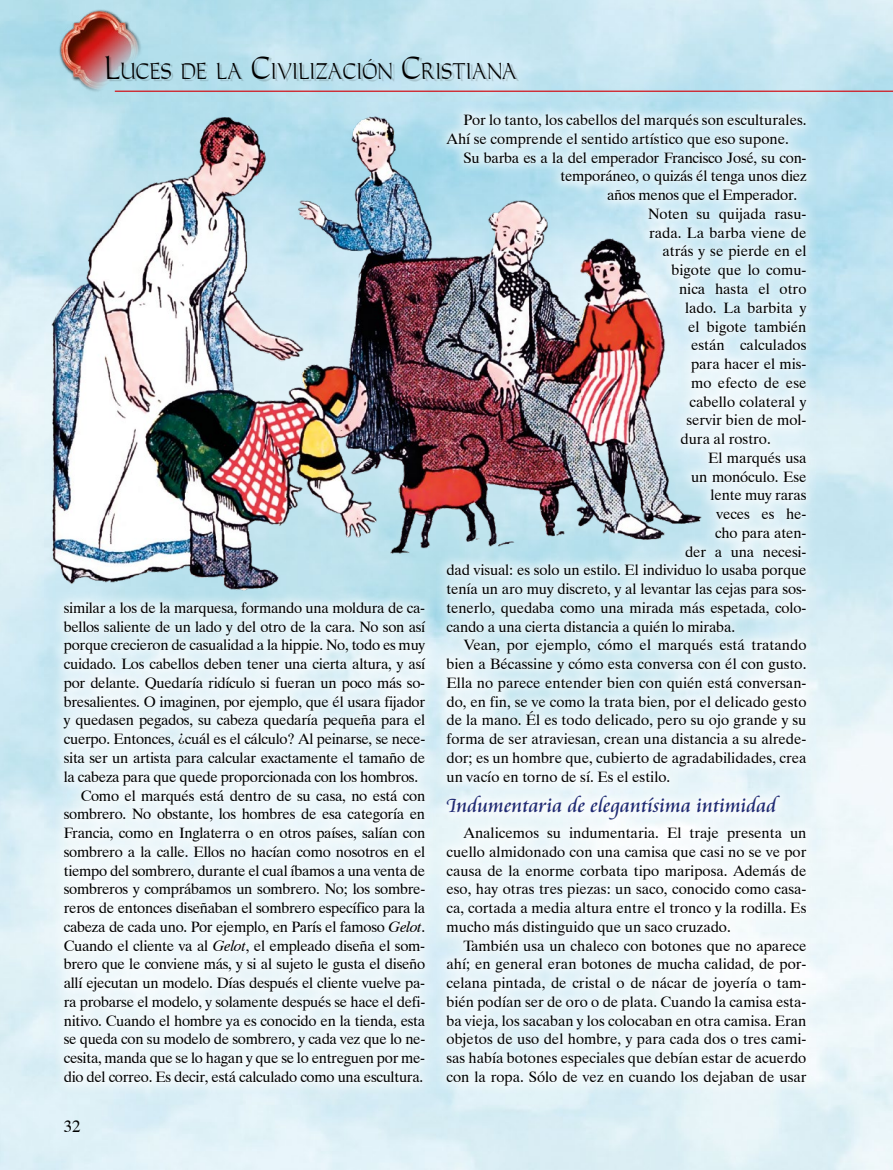
<style>
.page{position:relative;width:893px;height:1170px;background:#fff}
.page>*{position:absolute;margin:0;border:0;box-sizing:border-box;transform-origin:0 0}
.t1{font:21px "Cataneo Especial";letter-spacing:-.005em;color:#202b73}
.t2{font:21px "Carleton Normal";color:#000;scale:.8 1}
.t3{font:16.5px "Dutch 801 BT";color:#000}
.t4{font:15px/18.8px "Dutch 801 BT";letter-spacing:-.02em;color:#000;text-align:justify}
.t5{font:15px/18.8px "Dutch 801 BT";color:#000}
.s1{font-size:30px}
.s2{font-style:italic}
</style>
<div class="page">
<img style="left:47px;top:0;width:105px;height:89px">
<hr style="left:115px;top:91px;width:778px;height:1px;background:#d20a11">
<div style="left:108px;top:57px;width:411px;height:25px;background:#000;opacity:.15"></div>
<img style="left:41px;top:89px;width:676px;height:517px">
<div style="left:50px;top:588px;width:388px;height:509px;background:#fff;opacity:.93"></div>
<div style="left:434px;top:101px;width:386px;height:997px;background:#fff;opacity:.93"></div>
<h1 class="t2" style="left:104px;top:58px;width:517px"><span class="s1">L</span>UCES DE LA <span class="s1">C</span>IVILIZACIÓN <span class="s1">C</span>RISTIANA</h1>
<p class="t4" style="left:64px;top:598px;width:363px">similar a los de la marquesa, formando una moldura de ca-</p>
<p class="t4" style="left:64px;top:617px;width:363px">bellos saliente de un lado y del otro de la cara. No son así</p>
<p class="t4" style="left:64px;top:635px;width:363px">porque crecieron de casualidad a la hippie. No, todo es muy</p>
<p class="t4" style="left:64px;top:654px;width:363px">cuidado. Los cabellos deben tener una cierta altura, y así</p>
<p class="t4" style="left:64px;top:673px;width:363px">por delante. Quedaría ridículo si fueran un poco más so-</p>
<p class="t4" style="left:64px;top:692px;width:363px">bresalientes. O imaginen, por ejemplo, que él usara fijador</p>
<p class="t4" style="left:64px;top:710px;width:363px">y quedasen pegados, su cabeza quedaría pequeña para el</p>
<p class="t4" style="left:64px;top:729px;width:363px">cuerpo. Entonces, ¿cuál es el cálculo? Al peinarse, se nece-</p>
<p class="t4" style="left:64px;top:748px;width:363px">sita ser un artista para calcular exactamente el tamaño de</p>
<p class="t4" style="left:64px;top:767px;width:356px">la cabeza para que quede proporcionada con los hombros.</p>
<p class="t4" style="left:81px;top:785px;width:346px">Como el marqués está dentro de su casa, no está con</p>
<p class="t4" style="left:64px;top:804px;width:363px">sombrero. No obstante, los hombres de esa categoría en</p>
<p class="t4" style="left:64px;top:823px;width:363px">Francia, como en Inglaterra o en otros países, salían con</p>
<p class="t4" style="left:64px;top:842px;width:363px">sombrero a la calle. Ellos no hacían como nosotros en el</p>
<p class="t4" style="left:64px;top:860px;width:363px">tiempo del sombrero, durante el cual íbamos a una venta de</p>
<p class="t4" style="left:64px;top:879px;width:363px">sombreros y comprábamos un sombrero. No; los sombre-</p>
<p class="t4" style="left:64px;top:898px;width:363px">reros de entonces diseñaban el sombrero específico para la</p>
<p class="t4" style="left:64px;top:917px;width:363px">cabeza de cada uno. Por ejemplo, en París el famoso <span class="s2">Gelot</span>.</p>
<p class="t4" style="left:64px;top:935px;width:363px">Cuando el cliente va al <span class="s2">Gelot</span>, el empleado diseña el som-</p>
<p class="t4" style="left:64px;top:954px;width:363px">brero que le conviene más, y si al sujeto le gusta el diseño</p>
<p class="t4" style="left:64px;top:973px;width:363px">allí ejecutan un modelo. Días después el cliente vuelve pa-</p>
<p class="t4" style="left:64px;top:992px;width:363px">ra probarse el modelo, y solamente después se hace el defi-</p>
<p class="t4" style="left:64px;top:1010px;width:363px">nitivo. Cuando el hombre ya es conocido en la tienda, esta</p>
<p class="t4" style="left:64px;top:1029px;width:363px">se queda con su modelo de sombrero, y cada vez que lo ne-</p>
<p class="t4" style="left:64px;top:1048px;width:363px">cesita, manda que se lo hagan y que se lo entreguen por me-</p>
<p class="t4" style="left:64px;top:1067px;width:361px">dio del correo. Es decir, está calculado como una escultura.</p>
<p class="t3" style="left:64px;top:1116px;width:18px">32</p>
<p class="t5" style="left:446px;top:110px;width:362px;text-indent:17px">Por lo tanto, los cabellos del marqués son esculturales.<br>Ahí se comprende el sentido artístico que eso supone.</p>
<p class="t4" style="left:463px;top:148px;width:345px">Su barba es a la del emperador Francisco José, su con-</p>
<p class="t4" style="left:560px;top:167px;width:248px">temporáneo, o quizás él tenga unos diez</p>
<p class="t4" style="left:607px;top:185px;width:192px">años menos que el Emperador.</p>
<p class="t5" style="left:648px;top:204px;width:160px">Noten su quijada rasu-</p>
<p class="t5" style="left:649px;top:223px;width:159px">rada. La barba viene de</p>
<p class="t5" style="left:662px;top:242px;width:146px">atrás y se pierde en el</p>
<p class="t5" style="left:671px;top:260px;width:136px">bigote que lo comu-</p>
<p class="t5" style="left:679px;top:279px;width:129px">nica hasta el otro</p>
<p class="t5" style="left:685px;top:298px;width:123px">lado. La barbita y</p>
<p class="t5" style="left:688px;top:317px;width:120px">el bigote también</p>
<p class="t5" style="left:691px;top:335px;width:117px">están calculados</p>
<p class="t5" style="left:691px;top:354px;width:117px">para hacer el mis-</p>
<p class="t5" style="left:691px;top:373px;width:117px">mo efecto de ese</p>
<p class="t5" style="left:689px;top:392px;width:119px">cabello colateral y</p>
<p class="t5" style="left:686px;top:410px;width:122px">servir bien de mol-</p>
<p class="t5" style="left:680px;top:429px;width:92px">dura al rostro.</p>
<p class="t4" style="left:708px;top:448px;width:100px">El marqués usa</p>
<p class="t4" style="left:691px;top:467px;width:117px">un monóculo. Ese</p>
<p class="t4" style="left:710px;top:485px;width:97px">lente muy raras</p>
<p class="t4" style="left:716px;top:504px;width:91px">veces es he-</p>
<p class="t4" style="left:715px;top:523px;width:93px">cho para aten-</p>
<p class="t4" style="left:685px;top:542px;width:123px">der a una necesi-</p>
<p class="t4" style="left:446px;top:560px;width:362px">dad visual: es solo un estilo. El individuo lo usaba porque</p>
<p class="t4" style="left:446px;top:579px;width:362px">tenía un aro muy discreto, y al levantar las cejas para sos-</p>
<p class="t4" style="left:446px;top:598px;width:361px">tenerlo, quedaba como una mirada más espetada, colo-</p>
<p class="t4" style="left:446px;top:617px;width:290px">cando a una cierta distancia a quién lo miraba.</p>
<p class="t5" style="left:463px;top:635px;width:345px">Vean, por ejemplo, cómo el marqués está tratando</p>
<p class="t5" style="left:446px;top:654px;width:361px">bien a Bécassine y cómo esta conversa con él con gusto.</p>
<p class="t5" style="left:446px;top:673px;width:361px">Ella no parece entender bien con quién está conversan-</p>
<p class="t5" style="left:446px;top:692px;width:361px">do, en fin, se ve como la trata bien, por el delicado gesto</p>
<p class="t5" style="left:446px;top:710px;width:362px">de la mano. Él es todo delicado, pero su ojo grande y su</p>
<p class="t5" style="left:446px;top:729px;width:362px">forma de ser atraviesan, crean una distancia a su alrede-</p>
<p class="t5" style="left:446px;top:748px;width:362px">dor; es un hombre que, cubierto de agradabilidades, crea</p>
<p class="t5" style="left:446px;top:767px;width:225px">un vacío en torno de sí. Es el estilo.</p>
<h1 class="t1" style="left:446px;top:793px;width:332px">Indumentaria de elegantísima intimidad</h1>
<p class="t4" style="left:446px;top:823px;width:362px;text-indent:17px">Analicemos su indumentaria. El traje presenta un cuello almidonado con una camisa que casi no se ve por causa de la enorme corbata tipo mariposa. Además de eso, hay otras tres piezas: un saco, conocido como casa&shy;ca, cortada a media altura entre el tronco y la rodilla. Es mucho más distinguido que un saco cruzado.</p>
<p class="t4" style="left:446px;top:935px;width:362px;text-indent:17px">También usa un chaleco con botones que no aparece ahí; en general eran botones de mucha calidad, de por&shy;celana pintada, de cristal o de nácar de joyería o tam&shy;bién podían ser de oro o de plata. Cuando la camisa esta&shy;ba vieja, los sacaban y los colocaban en otra camisa. Eran objetos de uso del hombre, y para cada dos o tres cami&shy;sas había botones especiales que debían estar de acuerdo con la ropa. Sólo de vez en cuando los dejaban de usar</p>
</div>
